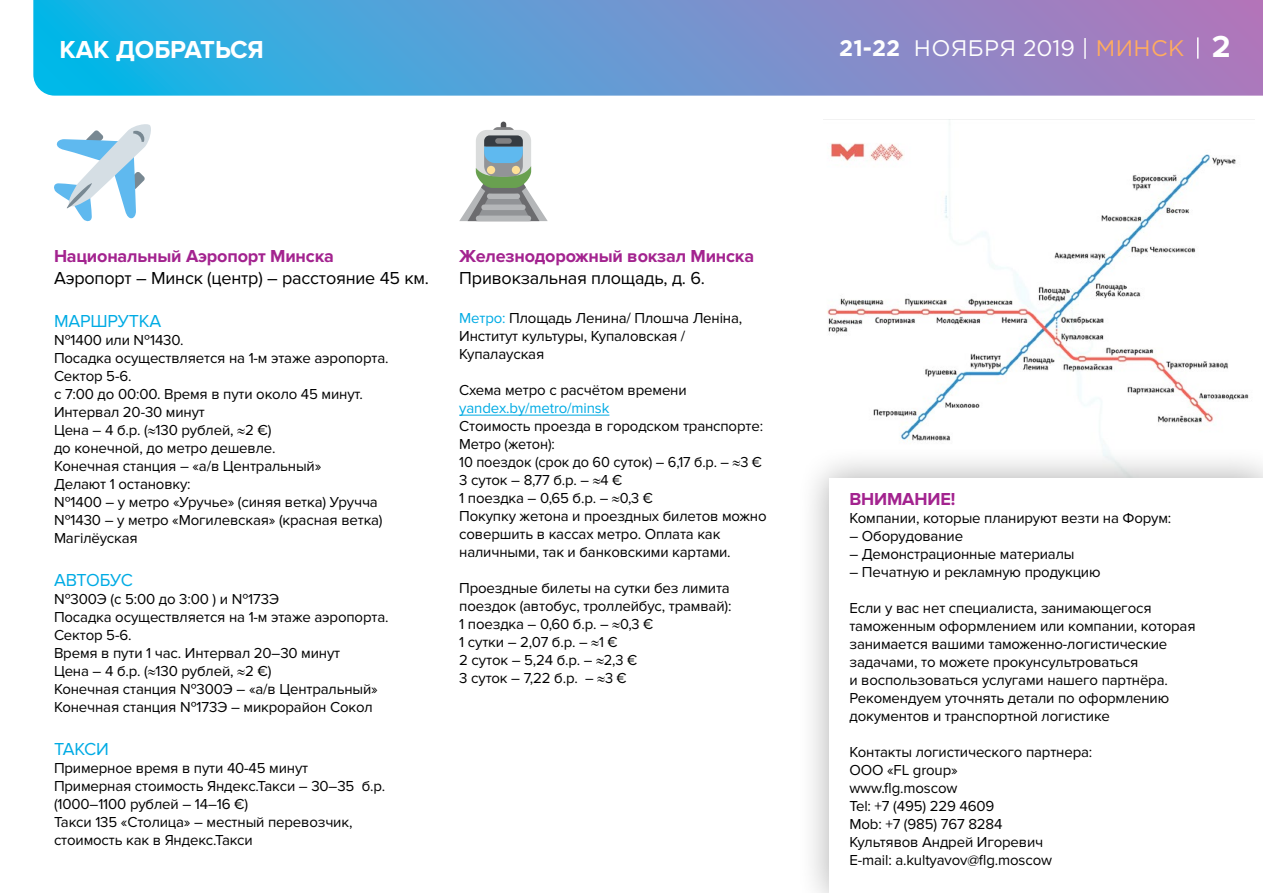
<style>
.page{position:relative;width:1263px;height:893px;background:#fff}
.page>*{position:absolute;margin:0;border:0;box-sizing:border-box;transform-origin:0 0}
.t1{font:700 25.5px "Proxima Nova";color:#fff}
.t2{font:22.5px "Gotham Pro";letter-spacing:.02em;color:#fefefe}
.t3{font:700 18px "Proxima Nova";letter-spacing:-.01em;color:#a3238f}
.t4{font:18px "Proxima Nova";letter-spacing:-.01em;color:#000}
.t5{font:18px "Proxima Nova";letter-spacing:-.01em;color:#00abe4}
.t6{font:15px/18px "Proxima Nova";letter-spacing:-.01em;color:#000}
.t7{font:15px "Proxima Nova";letter-spacing:-.01em;color:#00abe4}
.s1{font-weight:700}
.s2{color:#ffac5f}
.s3{font-family:"Proxima Nova";font-weight:700;font-size:31.5px;color:#fff}
.s4{color:#00abe4}
</style>
<div class="page">
<svg style="left:33px;top:0;width:1230px;height:96px;background:#6897d1"></svg>
<svg style="left:1197px;top:37px;width:1px;height:22px"></svg>
<img style="left:827px;top:123px;width:422px;height:318px">
<hr style="left:459px;top:415px;width:150px;height:1px;background:#00abe4">
<div style="left:796px;top:445px;width:467px;height:448px;background:#000;opacity:.33"></div>
<div style="left:829px;top:478px;width:434px;height:415px;background:#fff"></div>
<svg style="left:54px;top:124px;width:97px;height:98px"></svg>
<div style="left:501px;top:122px;width:5px;height:8px;background:#515154;border-radius:3px"></div>
<div style="left:492px;top:127px;width:22px;height:11px;background:#89898b;border-radius:6px"></div>
<svg style="left:459px;top:130px;width:89px;height:91px"></svg>
<div style="left:495px;top:138px;width:17px;height:6px;background:#818183;border-radius:3px"></div>
<h1 class="t1" style="left:60px;top:35px;width:206px">КАК ДОБРАТЬСЯ</h1>
<h2 class="t2" style="left:839px;top:35px;width:393px"><span class="s1">21-22</span> НОЯБРЯ 2019 | <span class="s2">МИНСК</span> <span class="s3">2</span></h2>
<p class="t3" style="left:54px;top:246px;width:281px">Национальный Аэропорт Минска</p>
<p class="t4" style="left:54px;top:267px;width:377px">Аэропорт – Минск (центр) – расстояние 45 км.</p>
<p class="t5" style="left:54px;top:310px;width:109px">МАРШРУТКА</p>
<p class="t6" style="left:54px;top:331px;width:336px">№1400 или №1430.<br>Посадка осуществляется на 1-м этаже аэропорта.<br>Сектор 5-6.<br>с 7:00 до 00:00. Время в пути около 45 минут.<br>Интервал 20-30 минут<br>Цена – 4 б.р. (≈130 рублей, ≈2 €)<br>до конечной, до метро дешевле.<br>Конечная станция – «а/в Центральный»<br>Делают 1 остановку:<br>№1400 – у метро «Уручье» (синяя ветка) Уручча №1430 – у метро «Могилевская» (красная ветка)<br>Магiлёуская</p>
<p class="t5" style="left:54px;top:570px;width:80px">АВТОБУС</p>
<p class="t6" style="left:54px;top:590px;width:336px">№300Э (с 5:00 до 3:00 ) и №173Э<br>Посадка осуществляется на 1-м этаже аэропорта.<br>Сектор 5-6.<br>Время в пути 1 час. Интервал 20–30 минут<br>Цена – 4 б.р. (≈130 рублей, ≈2 €)<br>Конечная станция №300Э – «а/в Центральный» Конечная станция №173Э – микрорайон Сокол</p>
<p class="t5" style="left:54px;top:739px;width:56px">ТАКСИ</p>
<p class="t6" style="left:54px;top:759px;width:333px">Примерное время в пути 40-45 минут Примерная стоимость Яндекс.Такси – 30–35 б.р. (1000–1100 рублей – 14–16 €)<br>Такси 135 «Столица» – местный перевозчик, стоимость как в Яндекс.Такси</p>
<p class="t3" style="left:459px;top:246px;width:296px">Железнодорожный вокзал Минска</p>
<p class="t4" style="left:459px;top:267px;width:247px">Привокзальная площадь, д. 6.</p>
<p class="t6" style="left:459px;top:309px;width:284px"><span class="s4">Метро:</span> Площадь Ленина/ Плошча Ленiна,<br>Институт культуры, Купаловская /<br>Купалауская</p>
<p class="t6" style="left:459px;top:381px;width:229px">Схема метро с расчётом времени</p>
<p class="t7" style="left:459px;top:399px;width:152px">yandex.by/metro/minsk</p>
<p class="t6" style="left:459px;top:417px;width:309px">Стоимость проезда в городском транспорте:<br>Метро (жетон):<br>10 поездок (срок до 60 суток) – 6,17 б.р. – ≈3 € 3 суток – 8,77 б.р. – ≈4 €<br>1 поездка – 0,65 б.р. – ≈0,3 €<br>Покупку жетона и проездных билетов можно совершить в кассах метро. Оплата как наличными, так и банковскими картами.</p>
<p class="t6" style="left:459px;top:579px;width:274px">Проездные билеты на сутки без лимита поездок (автобус, троллейбус, трамвай):<br>1 поездка – 0,60 б.р. – ≈0,3 €<br>1 сутки – 2,07 б.р. – ≈1 €<br>2 суток – 5,24 б.р. – ≈2,3 €<br>3 суток – 7,22 б.р. – ≈3 €</p>
<p class="t3" style="left:849px;top:489px;width:107px">ВНИМАНИЕ!</p>
<p class="t6" style="left:849px;top:509px;width:323px">Компании, которые планируют везти на Форум:</p>
<p class="t6" style="left:849px;top:527px;width:115px">– Оборудование</p>
<p class="t6" style="left:849px;top:545px;width:227px">– Демонстрационные материалы</p>
<p class="t6" style="left:849px;top:563px;width:253px">– Печатную и рекламную продукцию</p>
<p class="t6" style="left:849px;top:599px;width:348px">Если у вас нет специалиста, занимающегося таможенным оформлением или компании, которая занимается вашими таможенно-логистические задачами, то можете прокунсультроваться<br>и воспользоваться услугами нашего партнёра.<br>Рекомендуем уточнять детали по оформлению документов и транспортной логистике</p>
<p class="t6" style="left:849px;top:743px;width:244px">Контакты логистического партнера:<br>ООО «FL group»<br>www.flg.moscow<br>Tel: +7 (495) 229 4609<br>Mob: +7 (985) 767 8284<br>Культявов Андрей Игоревич<br>E-mail: a.kultyavov@flg.moscow</p>
</div>
